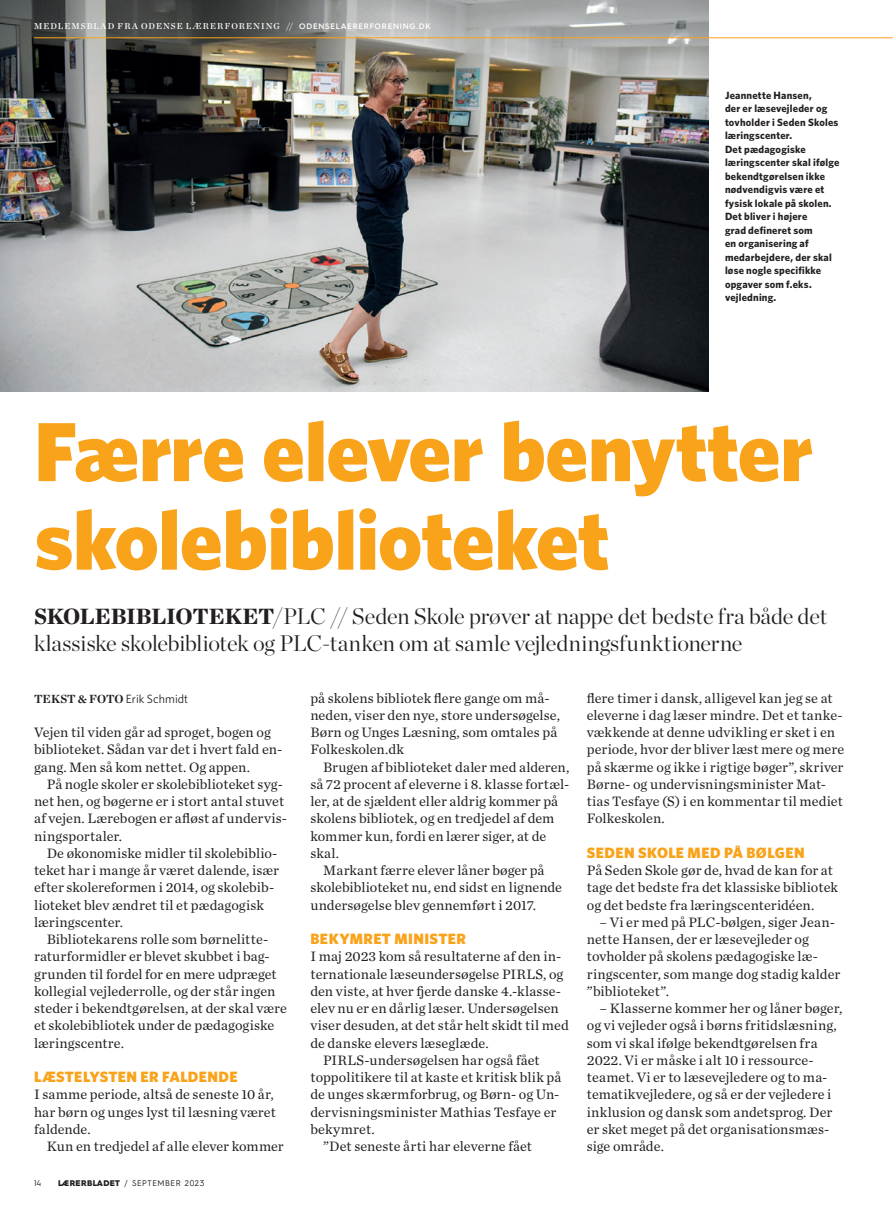
<style>
.page{position:relative;width:893px;height:1212px;background:#fff}
.page>*{position:absolute;margin:0;border:0;box-sizing:border-box;transform-origin:0 0}
.t1{font:900 84px/88.5px "Whitney";letter-spacing:-.01em;color:#f9a31b}
.t2{font:300 22.5px/27px "Chronicle Display";letter-spacing:-.01em;color:#231f20}
.t3{font:900 15px "Whitney";letter-spacing:.025em;color:#f9a31b}
.t4{font:14.25px/17.2px "Chronicle Text G1";color:#231f20}
.t5{font:12px "Whitney";letter-spacing:.005em;color:#231f20}
.t6{font:700 10.5px/13.5px "Whitney";letter-spacing:.02em;color:#231f20}
.t7{font:8.7px "Chronicle Deck Semi";letter-spacing:.125em;color:#fff}
.t8{font:8.25px "Hurme Geometric Sans 3";letter-spacing:.07em;color:#231f20}
.s1{font-family:"Chronicle Deck";font-weight:700}
.s2{font-family:"Hurme Geometric Sans 3";font-weight:600;font-size:7.95px}
.s3{font-family:"Chronicle Deck";font-weight:900}
.s4{font-weight:900}
</style>
<div class="page">
<img style="left:0;top:0;width:708px;height:392px">
<hr style="left:34px;top:37px;width:859px;height:1px;background:#f9a31b">
<p class="t7" style="left:34px;top:19px;width:398px">MEDLEMSBLAD FRA ODENSE LÆRERFORENING <span class="s1">//</span> <span class="s2">ODENSELAERERFORENING.DK</span></p>
<p class="t6" style="left:725px;top:88px;width:116px">Jeannette Hansen,<br>der er læsevejleder og tovholder i Seden Skoles læringscenter.<br>Det pædagogiske læringscenter skal ifølge bekendtgørelsen ikke nødvendigvis være et fysisk lokale på skolen.<br>Det bliver i højere<br>grad defineret som<br>en organisering af medarbejdere, der skal løse nogle specifikke opgaver som f.eks. vejledning.</p>
<h1 class="t1" style="left:34px;top:405px;width:780px">Færre elever benytter skolebiblioteket</h1>
<h2 class="t2" style="left:34px;top:600px;width:795px"><span class="s3">SKOLEBIBLIOTEKET</span>/PLC // Seden Skole prøver at nappe det bedste fra både det klassiske skolebibliotek og PLC-tanken om at samle vejledningsfunktionerne</h2>
<p class="t5" style="left:34px;top:690px;width:156px"><span class="s1">TEKST &amp; FOTO</span> Erik Schmidt</p>
<p class="t4" style="left:34px;top:723px;width:250px">Vejen til viden går ad sproget, bogen og biblioteket. Sådan var det i hvert fald en&shy;gang. Men så kom nettet. Og appen.</p>
<p class="t4" style="left:34px;top:775px;width:255px;text-indent:13px">På nogle skoler er skolebiblioteket syg&shy;net hen, og bøgerne er i stort antal stuvet af vejen. Lærebogen er afløst af undervis&shy;ningsportaler.</p>
<p class="t4" style="left:34px;top:844px;width:247px;text-indent:13px">De økonomiske midler til skolebiblio&shy;teket har i mange år været dalende, især efter skolereformen i 2014, og skolebib&shy;lioteket blev ændret til et pædagogisk læringscenter.</p>
<p class="t4" style="left:34px;top:930px;width:255px;text-indent:13px">Bibliotekarens rolle som børnelitte&shy;raturformidler er blevet skubbet i bag&shy;grunden til fordel for en mere udpræget kollegial vejlederrolle, og der står ingen steder i bekendtgørelsen, at der skal være et skolebibliotek under de pædagogiske læringscentre.</p>
<p class="t3" style="left:34px;top:1067px;width:205px">LÆSTELYSTEN ER FALDENDE</p>
<p class="t4" style="left:34px;top:1085px;width:243px">I samme periode, altså de seneste 10 år, har børn og unges lyst til læsning været faldende.</p>
<p class="t4" style="left:47px;top:1137px;width:238px">Kun en tredjedel af alle elever kommer</p>
<p class="t4" style="left:310px;top:688px;width:251px">på skolens bibliotek flere gange om må&shy;neden, viser den nye, store undersøgelse, Børn og Unges Læsning, som omtales på Folkeskolen.dk</p>
<p class="t4" style="left:323px;top:757px;width:248px">Brugen af biblioteket daler med alderen,</p>
<p class="t4" style="left:310px;top:775px;width:260px">så 72 procent af eleverne i 8. klasse fortæl-</p>
<p class="t4" style="left:310px;top:792px;width:249px">ler, at de sjældent eller aldrig kommer på</p>
<p class="t4" style="left:310px;top:809px;width:245px">skolens bibliotek, og en tredjedel af dem</p>
<p class="t4" style="left:310px;top:826px;width:237px">kommer kun, fordi en lærer siger, at de</p>
<p class="t4" style="left:310px;top:844px;width:30px">skal.</p>
<p class="t4" style="left:323px;top:861px;width:223px">Markant færre elever låner bøger på</p>
<p class="t4" style="left:310px;top:878px;width:253px">skolebiblioteket nu, end sidst en lignende</p>
<p class="t4" style="left:310px;top:895px;width:227px">undersøgelse blev gennemført i 2017.</p>
<p class="t3" style="left:310px;top:929px;width:157px">BEKYMRET MINISTER</p>
<p class="t4" style="left:310px;top:947px;width:252px">I maj 2023 kom så resultaterne af den in-</p>
<p class="t4" style="left:310px;top:964px;width:254px">ternationale læseundersøgelse PIRLS, og</p>
<p class="t4" style="left:310px;top:982px;width:252px">den viste, at hver fjerde danske 4.-klasse-</p>
<p class="t4" style="left:310px;top:999px;width:250px">elev nu er en dårlig læser. Undersøgelsen</p>
<p class="t4" style="left:310px;top:1016px;width:260px">viser desuden, at det står helt skidt til med</p>
<p class="t4" style="left:310px;top:1033px;width:180px">de danske elevers læseglæde.</p>
<p class="t4" style="left:323px;top:1051px;width:218px">PIRLS-undersøgelsen har også fået</p>
<p class="t4" style="left:310px;top:1068px;width:252px">toppolitikere til at kaste et kritisk blik på</p>
<p class="t4" style="left:310px;top:1085px;width:251px">de unges skærmforbrug, og Børn- og Un-</p>
<p class="t4" style="left:310px;top:1102px;width:247px">dervisningsminister Mathias Tesfaye er</p>
<p class="t4" style="left:310px;top:1120px;width:66px">bekymret.</p>
<p class="t4" style="left:323px;top:1137px;width:210px">”Det seneste årti har eleverne fået</p>
<p class="t4" style="left:587px;top:688px;width:259px">flere timer i dansk, alligevel kan jeg se at eleverne i dag læser mindre. Det et tanke&shy;vækkende at denne udvikling er sket i en periode, hvor der bliver læst mere og mere på skærme og ikke i rigtige bøger”, skriver Børne- og undervisningsminister Mat&shy;tias Tesfaye (S) i en kommentar til mediet Folkeskolen.</p>
<p class="t3" style="left:587px;top:842px;width:219px">SEDEN SKOLE MED PÅ BØLGEN</p>
<p class="t4" style="left:587px;top:861px;width:253px">På Seden Skole gør de, hvad de kan for at tage det bedste fra det klassiske bibliotek og det bedste fra læringscenteridéen.</p>
<p class="t4" style="left:587px;top:913px;width:255px;text-indent:13px">– Vi er med på PLC-bølgen, siger Jean&shy;nette Hansen, der er læsevejleder og tovholder på skolens pædagogiske læ&shy;ringscenter, som mange dog stadig kalder ”biblioteket”.</p>
<p class="t4" style="left:587px;top:999px;width:257px;text-indent:13px">– Klasserne kommer her og låner bøger, og vi vejleder også i børns fritidslæsning, som vi skal ifølge bekendtgørelsen fra 2022. Vi er måske i alt 10 i ressource&shy;teamet. Vi er to læsevejledere og to ma&shy;tematikvejledere, og så er der vejledere i inklusion og dansk som andetsprog. Der er sket meget på det organisationsmæs&shy;sige område.</p>
<p class="t8" style="left:34px;top:1177px;width:9px">14</p>
<p class="t8" style="left:58px;top:1177px;width:148px"><span class="s4">LÆRERBLADET</span> / SEPTEMBER 2023</p>
</div>
